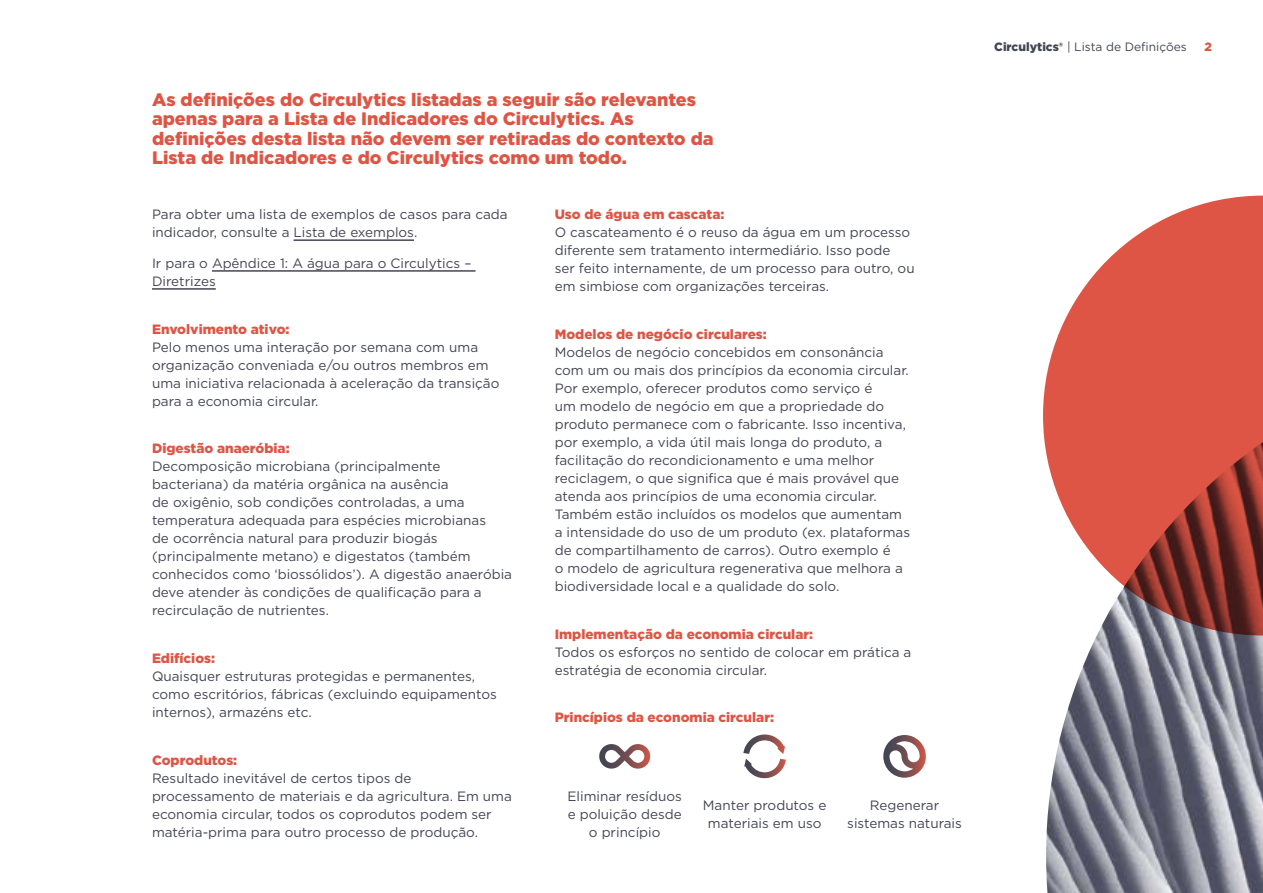
<style>
.page{position:relative;width:1263px;height:893px;background:#fff}
.page>*{position:absolute;margin:0;border:0;box-sizing:border-box;transform-origin:0 0}
.t1{font:900 18px/19.5px "Gotham";color:#de5545}
.t2{font:13.5px/18px "Gotham";color:#434553}
.t3{font:900 13.5px "Gotham";color:#de5545}
.t4{font:13.5px/18px "Gotham";color:#474554}
.t5{font:12px "Gotham";color:#434553}
.t6{font:900 12px "Gotham";color:#de5545}
.s1{color:#474554}
.s2{color:#434553}
.s3{font-weight:900}
</style>
<div class="page">
<hr style="left:293px;top:239px;width:121px;height:2px;background:#474554">
<hr style="left:212px;top:270px;width:263px;height:2px;background:#474554">
<hr style="left:152px;top:288px;width:64px;height:2px;background:#474554">
<svg style="left:599px;top:744px;width:52px;height:25px"></svg>
<svg style="left:743px;top:734px;width:43px;height:44px"></svg>
<svg style="left:883px;top:735px;width:43px;height:43px"></svg>
<img style="left:1046px;top:635px;width:217px;height:258px">
<svg style="left:1043px;top:196px;width:220px;height:439px;fill:#de5545"></svg>
<h1 class="t1" style="left:152px;top:89px;width:563px">As definições do Circulytics listadas a seguir são relevantes apenas para a Lista de Indicadores do Circulytics. As definições desta lista não devem ser retiradas do contexto da Lista de Indicadores e do Circulytics como um todo.</h1>
<p class="t2" style="left:152px;top:205px;width:357px">Para obter uma lista de exemplos de casos para cada indicador, consulte a <span class="s1">Lista de exemplos</span>.</p>
<p class="t4" style="left:152px;top:254px;width:321px"><span class="s2">Ir para o</span> Apêndice 1: A água para o Circulytics –<br>Diretrizes</p>
<p class="t3" style="left:152px;top:320px;width:139px">Envolvimento ativo:</p>
<p class="t2" style="left:152px;top:338px;width:349px">Pelo menos uma interação por semana com uma organização conveniada e/ou outros membros em uma iniciativa relacionada à aceleração da transição para a economia circular.</p>
<p class="t3" style="left:152px;top:439px;width:139px">Digestão anaeróbia:</p>
<p class="t2" style="left:152px;top:457px;width:361px">Decomposição microbiana (principalmente bacteriana) da matéria orgânica na ausência<br>de oxigênio, sob condições controladas, a uma temperatura adequada para espécies microbianas<br>de ocorrência natural para produzir biogás (principalmente metano) e digestatos (também conhecidos como ‘biossólidos’). A digestão anaeróbia deve atender às condições de qualificação para a recirculação de nutrientes.</p>
<p class="t3" style="left:152px;top:649px;width:65px">Edifícios:</p>
<p class="t2" style="left:152px;top:667px;width:346px">Quaisquer estruturas protegidas e permanentes, como escritórios, fábricas (excluindo equipamentos internos), armazéns etc.</p>
<p class="t3" style="left:152px;top:751px;width:87px">Coprodutos:</p>
<p class="t2" style="left:152px;top:769px;width:361px">Resultado inevitável de certos tipos de processamento de materiais e da agricultura. Em uma economia circular, todos os coprodutos podem ser matéria-prima para outro processo de produção.</p>
<p class="t3" style="left:555px;top:205px;width:171px">Uso de água em cascata:</p>
<p class="t2" style="left:555px;top:223px;width:361px">O cascateamento é o reuso da água em um processo diferente sem tratamento intermediário. Isso pode<br>ser feito internamente, de um processo para outro, ou em simbiose com organizações terceiras.</p>
<p class="t3" style="left:555px;top:325px;width:214px">Modelos de negócio circulares:</p>
<p class="t2" style="left:555px;top:343px;width:357px">Modelos de negócio concebidos em consonância com um ou mais dos princípios da economia circular.<br>Por exemplo, oferecer produtos como serviço é<br>um modelo de negócio em que a propriedade do produto permanece com o fabricante. Isso incentiva, por exemplo, a vida útil mais longa do produto, a facilitação do recondicionamento e uma melhor reciclagem, o que significa que é mais provável que atenda aos princípios de uma economia circular.<br>Também estão incluídos os modelos que aumentam a intensidade do uso de um produto (ex. plataformas de compartilhamento de carros). Outro exemplo é<br>o modelo de agricultura regenerativa que melhora a biodiversidade local e a qualidade do solo.</p>
<p class="t3" style="left:555px;top:624px;width:260px">Implementação da economia circular:</p>
<p class="t2" style="left:555px;top:642px;width:358px">Todos os esforços no sentido de colocar em prática a estratégia de economia circular.</p>
<p class="t3" style="left:555px;top:708px;width:221px">Princípios da economia circular:</p>
<p class="t2" style="left:567px;top:787px;width:116px;text-align:center">Eliminar resíduos e poluição desde o princípio</p>
<p class="t2" style="left:703px;top:796px;width:125px;text-align:center">Manter produtos e materiais em uso</p>
<p class="t2" style="left:847px;top:796px;width:116px;text-align:center">Regenerar sistemas naturais</p>
<p class="t5" style="left:994px;top:39px;width:194px"><span class="s3">Circulytics®</span> | Lista de Definições</p>
<p class="t6" style="left:1204px;top:39px;width:9px">2</p>
</div>
